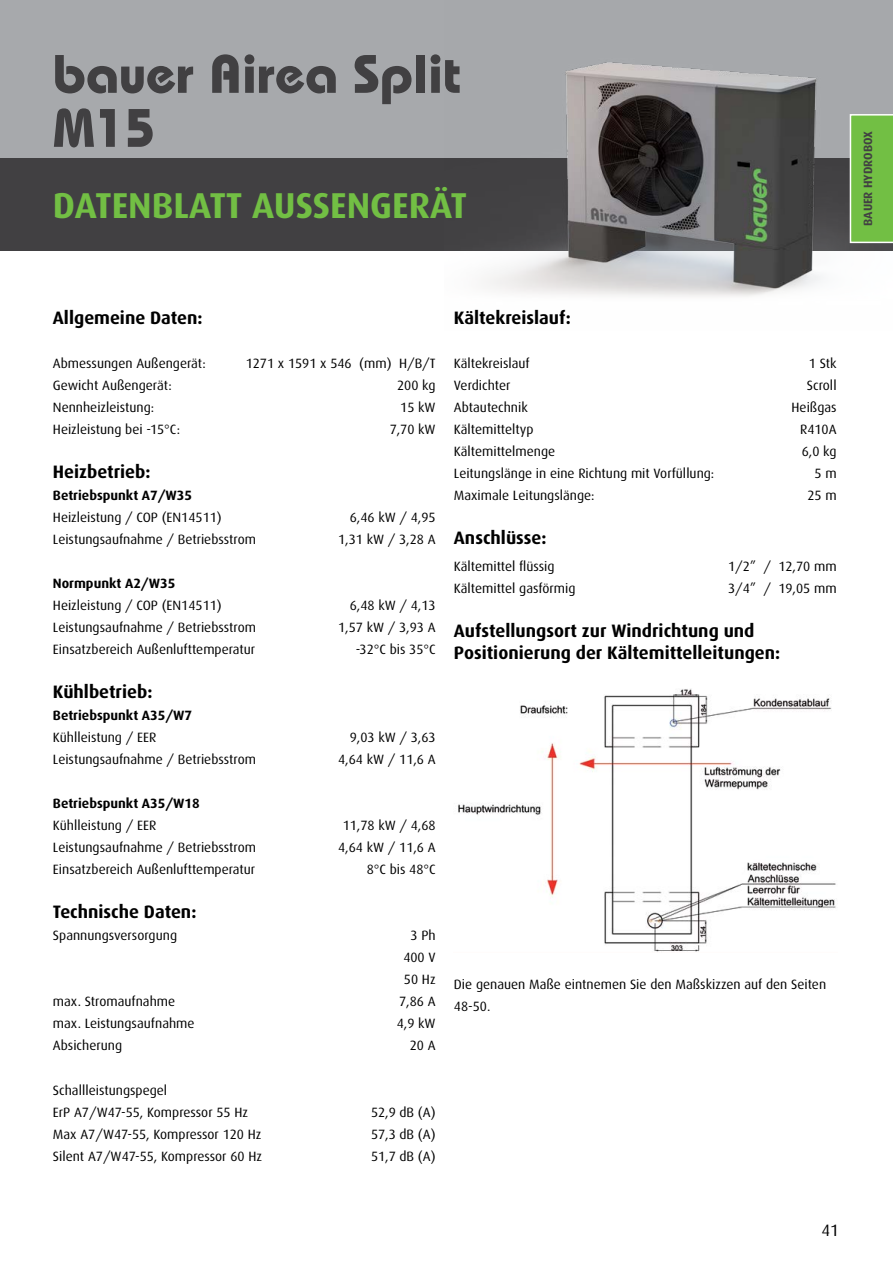
<style>
.page{position:relative;width:893px;height:1263px;background:#fff}
.page>*{position:absolute;margin:0;border:0;box-sizing:border-box;transform-origin:0 0}
.t1{font:700 54px/54px "Bauhaus";color:#414042}
.t2{font:700 36px "Dax";color:#72bf44}
.t3{font:700 18px/22px "Dax";color:#000}
.t4{font:16.5px "Dax";color:#000}
.t5{font:13.5px/22px "Dax";color:#000}
.t6{font:700 13.5px "Dax";color:#000}
.t7{font:700 12px "Dax";color:#414042}
</style>
<div class="page">
<div style="left:0;top:157px;width:893px;height:94px;background:#414042"></div>
<div style="left:0;top:0;width:893px;height:157px;background:#a7a9ac"></div>
<img style="left:458px;top:689px;width:378px;height:263px">
<img style="left:444px;top:62px;width:449px;height:235px">
<svg style="left:850px;top:114px;width:43px;height:129px;background:#79c24d"></svg>
<h1 class="t1" style="left:53px;top:46px;width:410px">bauer Airea Split<br>M15</h1>
<h2 class="t2" style="left:53px;top:185px;width:413px">Datenblatt aussenGERÄT</h2>
<p class="t7" style="left:861px;top:226px;width:96px;rotate:-90deg">bauer HYDROBOX</p>
<h3 class="t3" style="left:53px;top:307px;width:151px">Allgemeine Daten:</h3>
<p class="t5" style="left:53px;top:353px;width:154px">Abmessungen Außengerät:</p>
<p class="t5" style="left:246px;top:353px;width:191px">1271 x 1591 x 546 (mm) H/B/T</p>
<p class="t5" style="left:53px;top:375px;width:120px">Gewicht Außengerät:</p>
<p class="t5" style="left:397px;top:375px;width:40px">200 kg</p>
<p class="t5" style="left:53px;top:397px;width:103px">Nennheizleistung:</p>
<p class="t5" style="left:400px;top:397px;width:37px">15 kW</p>
<p class="t5" style="left:53px;top:419px;width:129px">Heizleistung bei -15°C:</p>
<p class="t5" style="left:390px;top:419px;width:47px">7,70 kW</p>
<h3 class="t3" style="left:53px;top:461px;width:99px">Heizbetrieb:</h3>
<p class="t6" style="left:53px;top:488px;width:141px">Betriebspunkt A7/W35</p>
<p class="t5" style="left:53px;top:507px;width:170px">Heizleistung / COP (EN14511)</p>
<p class="t5" style="left:350px;top:507px;width:87px">6,46 kW / 4,95</p>
<p class="t5" style="left:53px;top:529px;width:205px">Leistungsaufnahme / Betriebsstrom</p>
<p class="t5" style="left:338px;top:529px;width:99px">1,31 kW / 3,28 A</p>
<p class="t6" style="left:53px;top:576px;width:124px">Normpunkt A2/W35</p>
<p class="t5" style="left:53px;top:595px;width:170px">Heizleistung / COP (EN14511)</p>
<p class="t5" style="left:350px;top:595px;width:87px">6,48 kW / 4,13</p>
<p class="t5" style="left:53px;top:617px;width:205px">Leistungsaufnahme / Betriebsstrom</p>
<p class="t5" style="left:338px;top:617px;width:99px">1,57 kW / 3,93 A</p>
<p class="t5" style="left:53px;top:639px;width:204px">Einsatzbereich Außenlufttemperatur</p>
<p class="t5" style="left:356px;top:639px;width:81px">-32°C bis 35°C</p>
<h3 class="t3" style="left:53px;top:681px;width:101px">Kühlbetrieb:</h3>
<p class="t6" style="left:53px;top:708px;width:141px">Betriebspunkt A35/W7</p>
<p class="t5" style="left:53px;top:727px;width:105px">Kühlleistung / EER</p>
<p class="t5" style="left:350px;top:727px;width:87px">9,03 kW / 3,63</p>
<p class="t5" style="left:53px;top:749px;width:205px">Leistungsaufnahme / Betriebsstrom</p>
<p class="t5" style="left:338px;top:749px;width:99px">4,64 kW / 11,6 A</p>
<p class="t6" style="left:53px;top:796px;width:148px">Betriebspunkt A35/W18</p>
<p class="t5" style="left:53px;top:815px;width:105px">Kühlleistung / EER</p>
<p class="t5" style="left:343px;top:815px;width:94px">11,78 kW / 4,68</p>
<p class="t5" style="left:53px;top:837px;width:205px">Leistungsaufnahme / Betriebsstrom</p>
<p class="t5" style="left:338px;top:837px;width:99px">4,64 kW / 11,6 A</p>
<p class="t5" style="left:53px;top:859px;width:204px">Einsatzbereich Außenlufttemperatur</p>
<p class="t5" style="left:367px;top:859px;width:70px">8°C bis 48°C</p>
<h3 class="t3" style="left:53px;top:901px;width:145px">Technische Daten:</h3>
<p class="t5" style="left:53px;top:925px;width:126px">Spannungsversorgung</p>
<p class="t5" style="left:403px;top:925px;width:34px;text-align:center">3 Ph<br>400 V<br>50 Hz</p>
<p class="t5" style="left:53px;top:991px;width:124px">max. Stromaufnahme</p>
<p class="t5" style="left:399px;top:991px;width:38px">7,86 A</p>
<p class="t5" style="left:53px;top:1013px;width:143px">max. Leistungsaufnahme</p>
<p class="t5" style="left:397px;top:1013px;width:40px">4,9 kW</p>
<p class="t5" style="left:53px;top:1035px;width:71px">Absicherung</p>
<p class="t5" style="left:410px;top:1035px;width:27px">20 A</p>
<p class="t5" style="left:53px;top:1079px;width:197px">Schallleistungspegel<br>ErP A7/W47-55, Kompressor 55 Hz</p>
<p class="t5" style="left:371px;top:1101px;width:66px">52,9 dB (A)</p>
<p class="t5" style="left:53px;top:1123px;width:210px">Max A7/W47-55, Kompressor 120 Hz</p>
<p class="t5" style="left:371px;top:1123px;width:66px">57,3 dB (A)</p>
<p class="t5" style="left:53px;top:1145px;width:211px">Silent A7/W47-55, Kompressor 60 Hz</p>
<p class="t5" style="left:371px;top:1145px;width:66px">51,7 dB (A)</p>
<h3 class="t3" style="left:454px;top:307px;width:118px">Kältekreislauf:</h3>
<p class="t5" style="left:454px;top:353px;width:77px">Kältekreislauf</p>
<p class="t5" style="left:809px;top:353px;width:29px">1 Stk</p>
<p class="t5" style="left:454px;top:375px;width:58px">Verdichter</p>
<p class="t5" style="left:807px;top:375px;width:31px">Scroll</p>
<p class="t5" style="left:454px;top:397px;width:75px">Abtautechnik</p>
<p class="t5" style="left:792px;top:397px;width:47px">Heißgas</p>
<p class="t5" style="left:454px;top:419px;width:81px">Kältemitteltyp</p>
<p class="t5" style="left:800px;top:419px;width:38px">R410A</p>
<p class="t5" style="left:454px;top:441px;width:103px">Kältemittelmenge</p>
<p class="t5" style="left:802px;top:441px;width:36px">6,0 kg</p>
<p class="t5" style="left:454px;top:463px;width:262px">Leitungslänge in eine Richtung mit Vorfüllung:</p>
<p class="t5" style="left:814px;top:463px;width:24px">5 m</p>
<p class="t5" style="left:454px;top:485px;width:142px">Maximale Leitungslänge:</p>
<p class="t5" style="left:807px;top:485px;width:31px">25 m</p>
<h3 class="t3" style="left:454px;top:527px;width:94px">Anschlüsse:</h3>
<p class="t5" style="left:454px;top:555px;width:102px">Kältemittel flüssig</p>
<p class="t5" style="left:728px;top:555px;width:110px">1/2” / 12,70 mm</p>
<p class="t5" style="left:454px;top:577px;width:123px">Kältemittel gasförmig</p>
<p class="t5" style="left:728px;top:577px;width:110px">3/4” / 19,05 mm</p>
<h3 class="t3" style="left:454px;top:619px;width:328px">Aufstellungsort zur Windrichtung und<br>Positionierung der Kältemittelleitungen:</h3>
<p class="t5" style="left:454px;top:973px;width:374px">Die genauen Maße eintnemen Sie den Maßskizzen auf den Seiten<br>48-50.</p>
<p class="t4" style="left:821px;top:1221px;width:19px">41</p>
</div>
